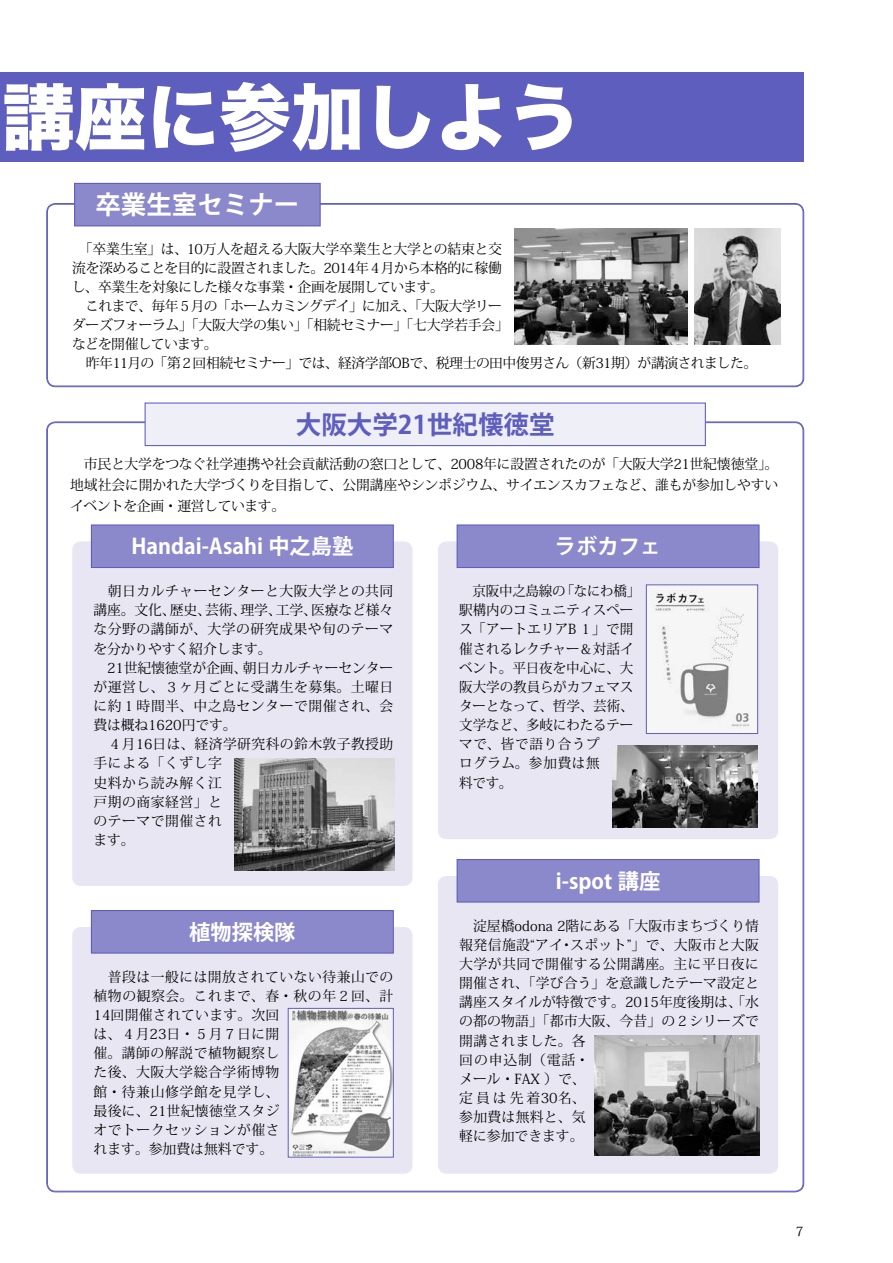
<style>
.page{position:relative;width:893px;height:1263px;background:#fff}
.page>*{position:absolute;margin:0;border:0;box-sizing:border-box;transform-origin:0 0}
.t1{font:72.3px "Hira Kaku Std W8";color:#fff}
.t2{font:700 25.5px "Koz Go Pro";color:#5d5ebd}
.t3{font:700 25.5px "Koz Go Pro";color:#fff}
.t4{font:700 21.3px "Koz Go Pro";color:#fff}
.t5{font:13.8px/19.2px "Koz Min Pro";color:#000}
.t6{font:13.8px/19.2px "Koz Min Pro";letter-spacing:.035em;color:#000}
.t7{font:13.8px/19.2px "Koz Min Pro";letter-spacing:-.035em;color:#000}
.t8{font:12.75px "Koz Min Pro";color:#000}
</style>
<div class="page">
<div style="left:0;top:72px;width:804px;height:89px;background:#5d5ebd"></div>
<div style="left:47px;top:204px;width:756px;height:182px;border:1px solid #5d5ebd;border-radius:8px"></div>
<div style="left:75px;top:183px;width:245px;height:43px;background:#8b88cb"></div>
<div style="left:74px;top:183px;width:247px;height:43px;border:1px solid #5d5ebd"></div>
<div style="left:145px;top:403px;width:560px;height:43px;background:#efeff8"></div>
<div style="left:145px;top:402px;width:561px;height:44px;border:1px solid #5d5ebd"></div>
<img style="left:514px;top:228px;width:174px;height:116px">
<img style="left:695px;top:228px;width:85px;height:116px">
<div style="left:72px;top:927px;width:340px;height:247px;background:#e8e6f3;border-radius:9px"></div>
<div style="left:91px;top:910px;width:302px;height:43px;background:#8b88cb"></div>
<div style="left:91px;top:910px;width:303px;height:44px;border:1px solid #5d5ebd"></div>
<img style="left:290px;top:1010px;width:102px;height:145px">
<div style="left:288px;top:1008px;width:106px;height:149px;border:1px solid #5d5ebd"></div>
<div style="left:438px;top:876px;width:340px;height:298px;background:#e8e6f3;border-radius:9px"></div>
<div style="left:457px;top:859px;width:302px;height:43px;background:#8b88cb"></div>
<div style="left:457px;top:859px;width:303px;height:43px;border:1px solid #5d5ebd"></div>
<img style="left:594px;top:1035px;width:165px;height:120px">
<div style="left:72px;top:541px;width:340px;height:345px;background:#e8e6f3;border-radius:9px"></div>
<div style="left:91px;top:525px;width:302px;height:42px;background:#8b88cb"></div>
<div style="left:91px;top:524px;width:303px;height:44px;border:1px solid #5d5ebd"></div>
<img style="left:235px;top:758px;width:159px;height:113px">
<div style="left:438px;top:541px;width:340px;height:298px;background:#e8e6f3;border-radius:9px"></div>
<div style="left:457px;top:525px;width:302px;height:42px;background:#8b88cb"></div>
<div style="left:457px;top:524px;width:303px;height:44px;border:1px solid #5d5ebd"></div>
<img style="left:648px;top:587px;width:108px;height:145px">
<div style="left:646px;top:585px;width:112px;height:149px;border:1px solid #5d5ebd"></div>
<img style="left:612px;top:745px;width:146px;height:82px">
<h1 class="t1" style="left:2px;top:77px;width:580px">講座に参加しよう</h1>
<h2 class="t3" style="left:95px;top:189px;width:206px">卒業生室セミナー</h2>
<p class="t7" style="left:72px;top:238px;width:687px">　「卒業生室」は、10万人を超える大阪大学卒業生と大学との結束と交<br>流を深めることを目的に設置されました。2014年４月から本格的に稼働<br>し、卒業生を対象にした様々な事業・企画を展開しています。<br>　これまで、毎年５月の「ホームカミングデイ」に加え、「大阪大学リー<br>ダーズフォーラム」「大阪大学の集い」「相続セミナー」「七大学若手会」<br>などを開催しています。<br>　昨年11月の「第２回相続セミナー」では、経済学部OBで、税理士の田中俊男さん（新31期）が講演されました。</p>
<h2 class="t2" style="left:296px;top:408px;width:260px">大阪大学21世紀懐徳堂</h2>
<p class="t5" style="left:70px;top:452px;width:710px;line-height:21.3px;text-align:justify">　市民と大学をつなぐ社学連携や社会貢献活動の窓口として、2008年に設置されたのが「大阪大学21世紀懐徳堂」。地域社会に開かれた大学づくりを目指して、公開講座やシンポジウム、サイエンスカフェなど、誰もが参加しやすいイベントを企画・運営しています。</p>
<h3 class="t4" style="left:131px;top:533px;width:223px">Handai-Asahi 中之島塾</h3>
<p class="t6" style="left:94px;top:581px;width:301px">　朝日カルチャーセンターと大阪大学との共同講座。文化、歴史、芸術、理学、工学、医療など様々な分野の講師が、大学の研究成果や旬のテーマを分かりやすく紹介します。<br>　21世紀懐徳堂が企画、朝日カルチャーセンターが運営し、３ヶ月ごとに受講生を募集。土曜日に約１時間半、中之島センターで開催され、会費は概ね1620円です。<br>　４月16日は、経済学研究科の鈴木敦子教授助手による「くずし字<br>史料から読み解く江<br>戸期の商家経営」と<br>のテーマで開催され<br>ます。</p>
<h3 class="t4" style="left:189px;top:918px;width:108px">植物探検隊</h3>
<p class="t6" style="left:94px;top:966px;width:301px">　普段は一般には開放されていない待兼山での植物の観察会。これまで、春・秋の年２回、計<br>14回開催されています。次回<br>は、４月23日・５月７日に開<br>催。講師の解説で植物観察し<br>た後、大阪大学総合学術博物<br>館・待兼山修学館を見学し、<br>最後に、21世紀懐徳堂スタジ<br>オでトークセッションが催さ<br>れます。参加費は無料です。</p>
<h3 class="t4" style="left:555px;top:533px;width:108px">ラボカフェ</h3>
<p class="t5" style="left:459px;top:581px;width:183px">　京阪中之島線の「なにわ橋」駅構内のコミュニティスペース「アートエリアB １」で開催されるレクチャー＆対話イベント。平日夜を中心に、大阪大学の教員らがカフェマスターとなって、哲学、芸術、文学など、多岐にわたるテーマで、皆で語り合うプ<br>ログラム。参加費は無<br>料です。</p>
<h3 class="t4" style="left:556px;top:867px;width:106px">i-spot 講座</h3>
<p class="t5" style="left:459px;top:915px;width:301px">　淀屋橋odona 2階にある「大阪市まちづくり情報発信施設“アイ･スポット”」で、大阪市と大阪大学が共同で開催する公開講座。主に平日夜に開催され、「学び合う」を意識したテーマ設定と講座スタイルが特徴です。2015年度後期は、「水の都の物語」「都市大阪、今昔」の２シリーズで開講されました。各<br>回の申込制（電話・<br>メール・FAX ）で、<br>定員は先着30名、<br>参加費は無料と、気<br>軽に参加できます。</p>
<p class="t8" style="left:796px;top:1222px;width:9px">7</p>
</div>
